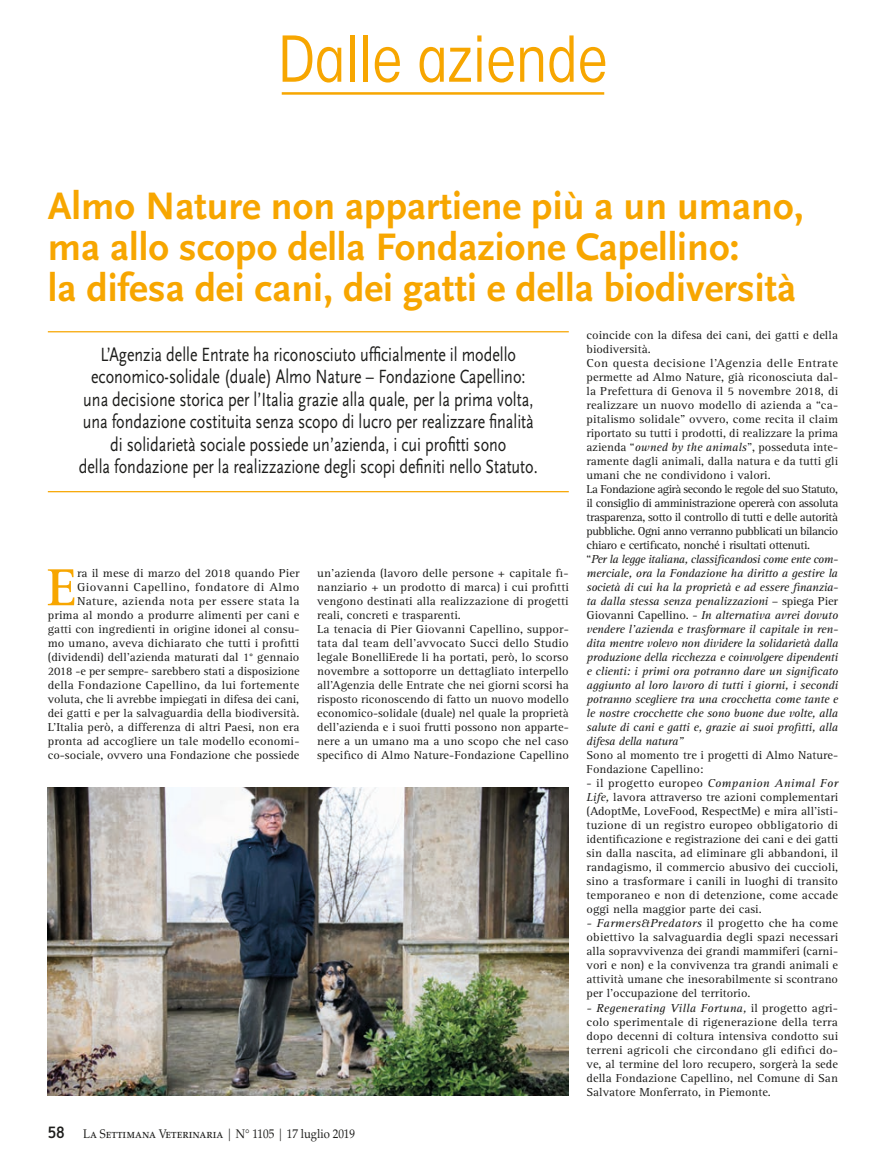
<style>
.page{position:relative;width:886px;height:1170px;background:#fff}
.page>*{position:absolute;margin:0;border:0;box-sizing:border-box;transform-origin:0 0}
.t1{font:condensed 62.5px "ITC Avant Garde Std";color:#f7a600}
.t2{font:700 53.88px "Rotis Serif Std";color:#f7a600}
.t3{font:700 40px/41.2px "Scala Sans";color:#f7a600}
.t4{font:20px/22.5px "Scala Sans";color:#1d1d1b;text-align:center;scale:.8 1}
.t5{font:12.5px "Palatino LT Std";color:#1d1d1b;scale:.9 1}
.t6{font:11.88px/14px "Rotis Serif Std";color:#1d1d1b;text-align:right;scale:1.06 1}
.t7{font:11.88px/14px "Rotis Serif Std";color:#1d1d1b;scale:1.05 1}
.t8{font:11.88px/14px "Rotis Serif Std";color:#1d1d1b;text-align:justify;scale:1.07 1}
.s1{font-style:italic}
.s2{font-family:"Interstate";font-stretch:condensed;font-size:16.25px}
</style>
<div class="page">
<hr style="left:282px;top:92px;width:322px;height:3px;background:#f7a600">
<hr style="left:48px;top:331px;width:521px;height:1px;background:#f7a600">
<hr style="left:48px;top:491px;width:521px;height:1px;background:#f7a600">
<img style="left:48px;top:787px;width:521px;height:308px">
<h1 class="t1" style="left:278px;top:21px;width:331px">Dalle aziende</h1>
<h3 class="t3" style="left:48px;top:186px;width:757px">Almo Nature non appartiene più a un umano, ma allo scopo della Fondazione Capellino:<br>la difesa dei cani, dei gatti e della biodiversità</h3>
<p class="t4" style="left:79px;top:343px;width:575px">L’Agenzia delle Entrate ha riconosciuto ufficialmente il modello economico-solidale (duale) Almo Nature – Fondazione Capellino: una decisione storica per l’Italia grazie alla quale, per la prima volta, una fondazione costituita senza scopo di lucro per realizzare finalità di solidarietà sociale possiede un’azienda, i cui profitti sono<br>della fondazione per la realizzazione degli scopi definiti nello Statuto.</p>
<p class="t7" style="left:586px;top:328px;width:241px">coincide con la difesa dei cani, dei gatti e della biodiversità.<br>Con questa decisione l’Agenzia delle Entrate permette ad Almo Nature, già riconosciuta dal&shy;la Prefettura di Genova il 5 novembre 2018, di realizzare un nuovo modello di azienda a “ca&shy;pitalismo solidale” ovvero, come recita il claim riportato su tutti i prodotti, di realizzare la prima azienda “<span class="s1">owned by the animals</span>”, posseduta inte&shy;ramente dagli animali, dalla natura e da tutti gli umani che ne condividono i valori.<br>La Fondazione agirà secondo le regole del suo Statuto, il consiglio di amministrazione opererà con assoluta trasparenza, sotto il controllo di tutti e delle autorità pubbliche. Ogni anno verranno pubblicati un bilancio chiaro e certificato, nonché i risultati ottenuti.<br>“<span class="s1">Per la legge italiana, classificandosi come ente com&shy;merciale, ora la Fondazione ha diritto a gestire la società di cui ha la proprietà e ad essere finanzia&shy;ta dalla stessa senza penalizzazioni</span> – spiega Pier Giovanni Capellino. - <span class="s1">In alternativa avrei dovuto vendere l’azienda e trasformare il capitale in ren&shy;dita mentre volevo non dividere la solidarietà dalla produzione della ricchezza e coinvolgere dipendenti e clienti: i primi ora potranno dare un significato aggiunto al loro lavoro di tutti i giorni, i secondi potranno scegliere tra una crocchetta come tante e le nostre crocchette che sono buone due volte, alla salute di cani e gatti e, grazie ai suoi profitti, alla difesa della natura”</span></p>
<p class="t7" style="left:586px;top:748px;width:241px">Sono al momento tre i progetti di Almo Nature-<br>Fondazione Capellino:</p>
<p class="t8" style="left:586px;top:776px;width:237px">- il progetto europeo <span class="s1">Companion Animal For Life,</span> lavora attraverso tre azioni complementari (AdoptMe, LoveFood, RespectMe) e mira all’isti&shy;tuzione di un registro europeo obbligatorio di identificazione e registrazione dei cani e dei gatti sin dalla nascita, ad eliminare gli abbandoni, il randagismo, il commercio abusivo dei cuccioli, sino a trasformare i canili in luoghi di transito temporaneo e non di detenzione, come accade oggi nella maggior parte dei casi.</p>
<p class="t8" style="left:586px;top:916px;width:237px"><span class="s1">- Farmers&amp;Predators</span> il progetto che ha come obiettivo la salvaguardia degli spazi necessari alla sopravvivenza dei grandi mammiferi (carni&shy;vori e non) e la convivenza tra grandi animali e attività umane che inesorabilmente si scontrano per l’occupazione del territorio.</p>
<p class="t6" style="left:586px;top:1000px;width:239px;text-align:justify"><span class="s1">- Regenerating Villa Fortuna,</span> il progetto agri&shy;colo sperimentale di rigenerazione della terra dopo decenni di coltura intensiva condotto sui terreni agricoli che circondano gli edifici do&shy;ve, al termine del loro recupero, sorgerà la sede della Fondazione Capellino, nel Comune di San Salvatore Monferrato, in Piemonte.</p>
<p class="t6" style="left:48px;top:566px;width:239px">ra il mese di marzo del 2018 quando Pier Giovanni Capellino, fondatore di Almo Nature, azienda nota per essere stata la prima al mondo a produrre alimenti per cani e gatti con ingredienti in origine idonei al consu&shy;mo umano, aveva dichiarato che tutti i profitti (dividendi) dell’azienda maturati dal 1° gennaio 2018 -e per sempre- sarebbero stati a disposizione della Fondazione Capellino, da lui fortemente voluta, che li avrebbe impiegati in difesa dei cani, dei gatti e per la salvaguardia della biodiversità.<br>L’Italia però, a differenza di altri Paesi, non era pronta ad accogliere un tale modello economi&shy;co-sociale, ovvero una Fondazione che possiede</p>
<p class="t6" style="left:317px;top:566px;width:239px;text-align:left">un’azienda (lavoro delle persone + capitale fi&shy;nanziario + un prodotto di marca) i cui profitti vengono destinati alla realizzazione di progetti reali, concreti e trasparenti.<br>La tenacia di Pier Giovanni Capellino, suppor&shy;tata dal team dell’avvocato Succi dello Studio legale BonelliErede li ha portati, però, lo scorso novembre a sottoporre un dettagliato interpello all’Agenzia delle Entrate che nei giorni scorsi ha risposto riconoscendo di fatto un nuovo modello economico-solidale (duale) nel quale la proprietà dell’azienda e i suoi frutti possono non apparte&shy;nere a un umano ma a uno scopo che nel caso specifico di Almo Nature-Fondazione Capellino</p>
<h2 class="t2" style="left:47px;top:555px;width:31px">E</h2>
<p class="t5" style="left:48px;top:1126px;width:343px"><span class="s2">58</span> La Settimana Veterinaria | N° 1105 | 17 luglio 2019</p>
</div>
